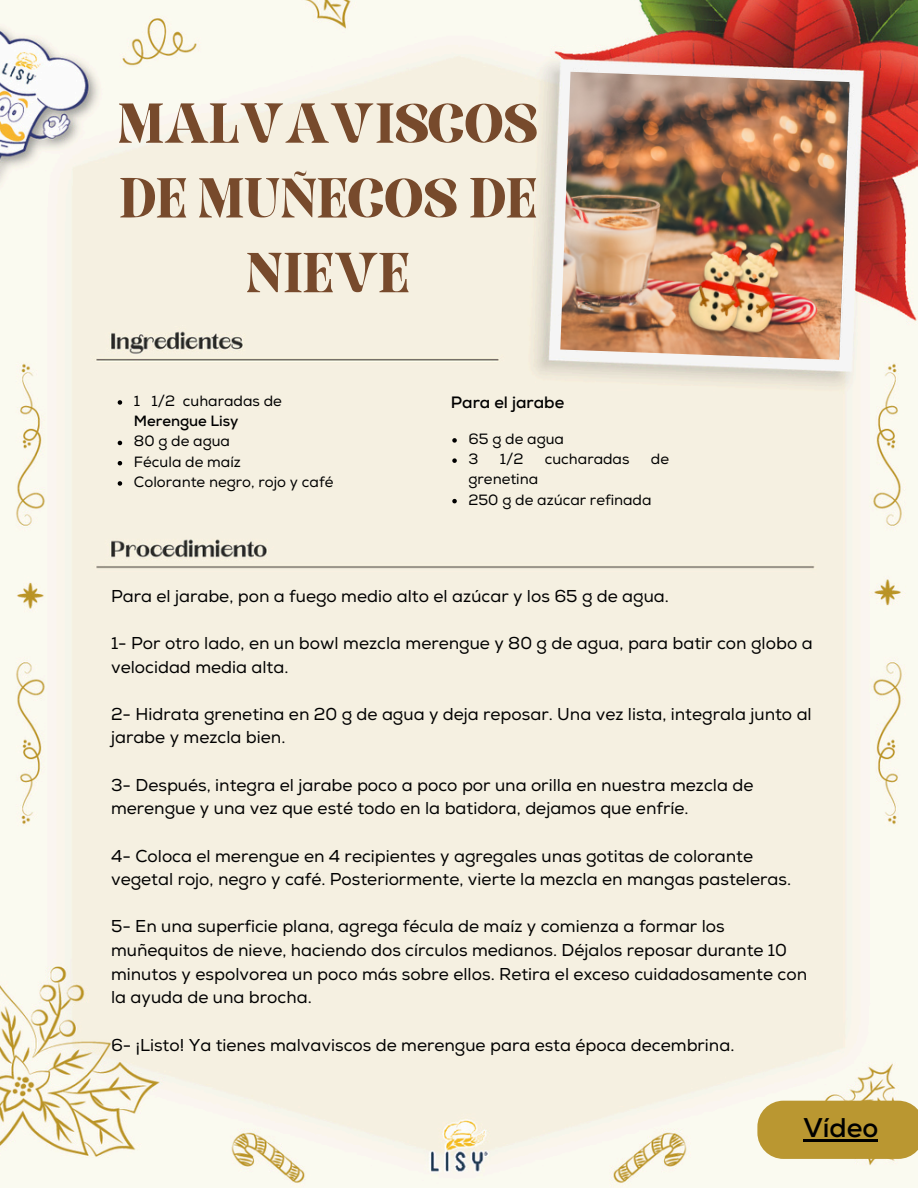
<style>
.page{position:relative;width:918px;height:1188px;background:#fff}
.page>*{position:absolute;margin:0;border:0;box-sizing:border-box;transform-origin:0 0}
.t1{font:54px/74.7px "Elika Gorica";color:#774a2c;text-align:center}
.t2{font:700 27px "Nexa";color:#000}
.t3{font:17.1px/23.7px "Nexa";color:#000}
.t4{font:700 16.5px "Nexa";color:#000}
.t5{font:14.85px/20.2px "Nexa";color:#000}
.s1{font-weight:700}
</style>
<div class="page">
<img style="left:0;top:0;width:918px;height:1188px">
<svg style="left:757px;top:1101px;width:161px;height:58px;background:#bb9a39"></svg>
<img style="left:560px;top:72px;width:289px;height:288px">
<hr style="left:803px;top:1139px;width:75px;height:2px;background:#000">
<svg style="left:452px;top:438px;width:5px;height:5px"></svg>
<svg style="left:452px;top:458px;width:5px;height:5px"></svg>
<svg style="left:452px;top:499px;width:5px;height:4px"></svg>
<svg style="left:118px;top:400px;width:4px;height:5px"></svg>
<svg style="left:118px;top:441px;width:4px;height:4px"></svg>
<svg style="left:118px;top:461px;width:4px;height:4px"></svg>
<svg style="left:118px;top:481px;width:4px;height:5px"></svg>
<h4 class="t1" style="left:118px;top:92px;width:421px">MALVAVISCOS<br>DE MUÑECOS DE<br>NIEVE</h4>
<h4 class="t5" style="left:134px;top:391px;width:149px">1 1/2 cuharadas de<br><span class="s1">Merengue Lisy</span></h4>
<h4 class="t5" style="left:134px;top:432px;width:98px">80 g de agua</h4>
<h4 class="t5" style="left:134px;top:452px;width:108px">Fécula de maíz</h4>
<h4 class="t5" style="left:134px;top:472px;width:201px">Colorante negro, rojo y café</h4>
<h4 class="t4" style="left:451px;top:392px;width:115px">Para el jarabe</h4>
<p class="t5" style="left:469px;top:429px;width:97px">65 g de agua</p>
<p class="t5" style="left:469px;top:449px;width:11px">3</p>
<p class="t5" style="left:500px;top:449px;width:25px">1/2</p>
<p class="t5" style="left:545px;top:449px;width:86px">cucharadas</p>
<p class="t5" style="left:651px;top:449px;width:20px">de</p>
<p class="t5" style="left:469px;top:470px;width:71px">grenetina</p>
<h4 class="t5" style="left:469px;top:490px;width:185px">250 g de azúcar refinada</h4>
<h1 class="t3" style="left:111px;top:584px;width:559px">Para el jarabe, pon a fuego medio alto el azúcar y los 65 g de agua.</h1>
<p class="t3" style="left:111px;top:632px;width:703px">1- Por otro lado, en un bowl mezcla merengue y 80 g de agua, para batir con globo a velocidad media alta.</p>
<p class="t3" style="left:111px;top:703px;width:702px">2- Hidrata grenetina en 20 g de agua y deja reposar. Una vez lista, integrala junto al jarabe y mezcla bien.</p>
<p class="t3" style="left:111px;top:773px;width:644px">3- Después, integra el jarabe poco a poco por una orilla en nuestra mezcla de merengue y una vez que esté todo en la batidora, dejamos que enfríe.</p>
<p class="t3" style="left:111px;top:844px;width:682px">4- Coloca el merengue en 4 recipientes y agregales unas gotitas de colorante vegetal rojo, negro y café. Posteriormente, vierte la mezcla en mangas pasteleras.</p>
<p class="t3" style="left:111px;top:915px;width:698px">5- En una superficie plana, agrega fécula de maíz y comienza a formar los muñequitos de nieve, haciendo dos círculos medianos. Déjalos reposar durante 10 minutos y espolvorea un poco más sobre ellos. Retira el exceso cuidadosamente con la ayuda de una brocha.</p>
<h3 class="t3" style="left:111px;top:1033px;width:625px">6- ¡Listo! Ya tienes malvaviscos de merengue para esta época decembrina.</h3>
<p class="t2" style="left:803px;top:1112px;width:76px">Vídeo</p>
</div>
